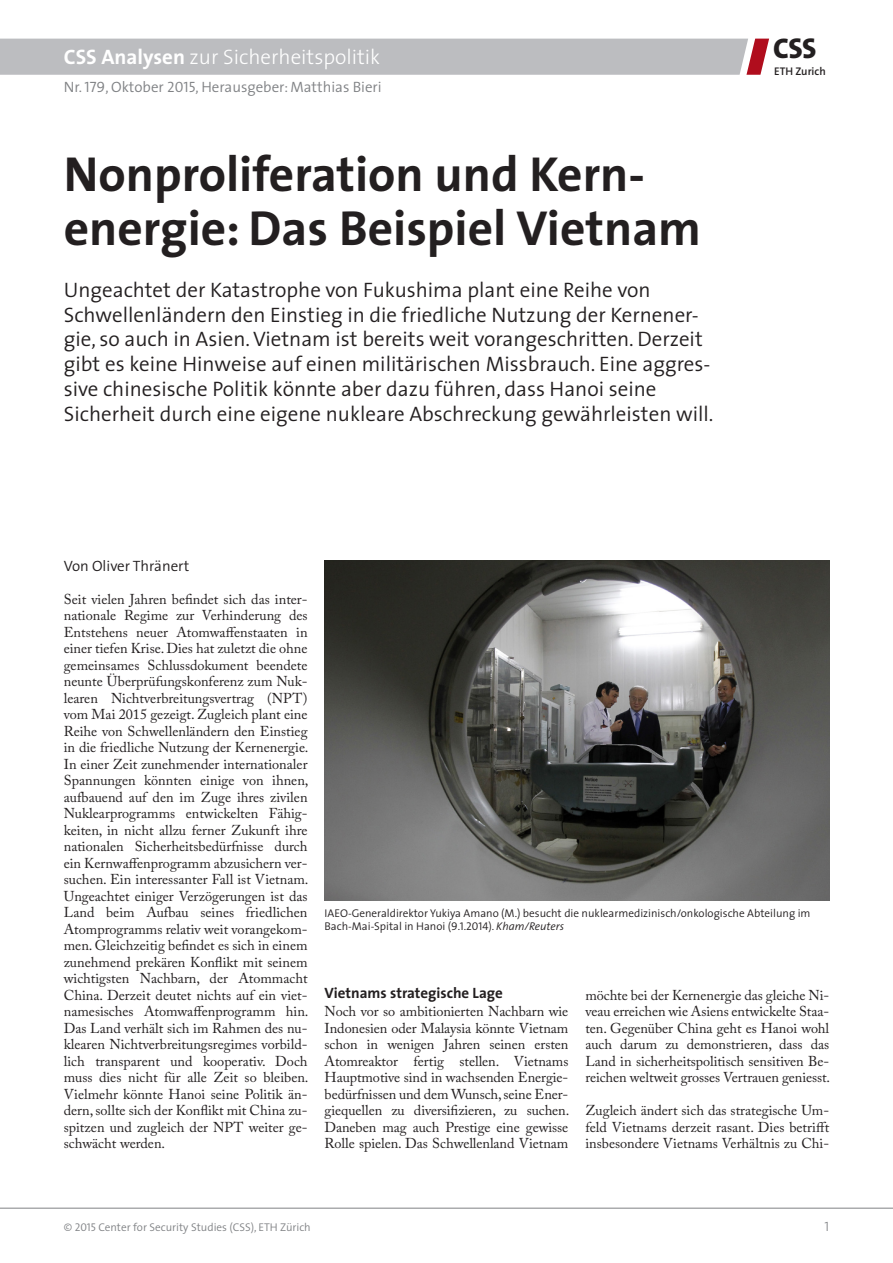
<style>
.page{position:relative;width:893px;height:1263px;background:#fff}
.page>*{position:absolute;margin:0;border:0;box-sizing:border-box;transform-origin:0 0}
.Titel_de{font:700 49.5px/54px "The Sans";color:#231f20}
.t1{font:800 28.65px "The Sans";color:#231f20}
.Lead_de{font:300 21px/24.8px "The Sans";color:#231f20}
.t2{font:300 21px "The Sans";color:#fff}
.t3{font:300 15px "The Sans";color:#808285}
.Lauftext_Titel_de{font:700 15px "The Sans";color:#231f20}
.t4{font:300 15px "The Sans";color:#231f20}
.Text_de{font:14.25px/16.5px "Adobe Caslon Pro";color:#231f20;text-align:justify}
.t5{font:13.5px "The Sans Light Caps";color:#808285}
.Bildlegende_de{font:300 11.25px/13.2px "The Sans";color:#231f20}
.t6{font:300 11.25px "The Sans";color:#808285}
.t7{font:600 11.1px "The Sans";color:#231f20}
.s1{font-weight:700}
.s2{font-family:"The Sans Semi Light Caps";font-weight:400}
.s3{font-style:italic}
</style>
<div class="page">
<hr style="left:0;top:1208px;width:893px;height:1px;background:#808285">
<div style="left:0;top:39px;width:769px;height:36px;background:#bcbdc0"></div>
<img style="left:325px;top:560px;width:504px;height:341px">
<h3 class="t2" style="left:64px;top:40px;width:318px"><span class="s1">CSS Analysen</span> zur Sicherheitspolitik</h3>
<p class="t3" style="left:64px;top:74px;width:319px">Nr. <span class="s2">179</span>, Oktober <span class="s2">2015</span>, Herausgeber: Matthias Bieri</p>
<p class="Titel_de" style="left:64px;top:146px;width:639px">Nonproliferation und Kern&shy;energie: Das Beispiel Vietnam</p>
<p class="Lead_de" style="left:64px;top:277px;width:651px">Ungeachtet der Katastrophe von Fukushima plant eine Reihe von Schwellenländern den Einstieg in die friedliche Nutzung der Kernener&shy;gie, so auch in Asien. Vietnam ist bereits weit vorangeschritten. Derzeit gibt es keine Hinweise auf einen militärischen Missbrauch. Eine aggres&shy;sive chinesische Politik könnte aber dazu führen, dass Hanoi seine Sicherheit durch eine eigene nukleare Abschreckung gewährleisten will.</p>
<h2 class="t1" style="left:773px;top:24px;width:45px">CSS</h2>
<p class="t7" style="left:774px;top:62px;width:53px">ETH Zurich</p>
<p class="t4" style="left:64px;top:553px;width:127px">Von Oliver Thränert</p>
<p class="Text_de" style="left:64px;top:590px;width:246px">Seit vielen Jahren befindet sich das inter&shy;nationale Regime zur Verhinderung des Entstehens neuer Atomwaffenstaaten in einer tiefen Krise. Dies hat zuletzt die ohne gemeinsames Schlussdokument beendete neunte Überprüfungskonferenz zum Nuk&shy;learen Nichtverbreitungsvertrag (NPT) vom Mai 2015 gezeigt. Zugleich plant eine Reihe von Schwellenländern den Einstieg in die friedliche Nutzung der Kernenergie.<br>In einer Zeit zunehmender internationaler Spannungen könnten einige von ihnen, aufbauend auf den im Zuge ihres zivilen Nuklearprogramms entwickelten Fähig&shy;keiten, in nicht allzu ferner Zukunft ihre nationalen Sicherheitsbedürfnisse durch ein Kernwaffenprogramm abzusichern ver&shy;suchen. Ein interessanter Fall ist Vietnam.<br>Ungeachtet einiger Verzögerungen ist das Land beim Aufbau seines friedlichen Atomprogramms relativ weit vorangekom&shy;men. Gleichzeitig befindet es sich in einem zunehmend prekären Konflikt mit seinem wichtigsten Nachbarn, der Atommacht China. Derzeit deutet nichts auf ein viet&shy;namesisches Atomwaffenprogramm hin.<br>Das Land verhält sich im Rahmen des nu&shy;klearen Nichtverbreitungsregimes vorbild&shy;lich transparent und kooperativ. Doch muss dies nicht für alle Zeit so bleiben.<br>Vielmehr könnte Hanoi seine Politik än&shy;dern, sollte sich der Konflikt mit China zu&shy;spitzen und zugleich der NPT weiter ge&shy;schwächt werden.</p>
<p class="Bildlegende_de" style="left:325px;top:906px;width:487px">IAEO-Generaldirektor Yukiya Amano (M.) besucht die nuklearmedizinisch/onkologische Abteilung im<br>Bach-Mai-Spital in Hanoi (<span class="s2">9.1.2014</span>). <span class="s3">Kham/Reuters</span></p>
<p class="Lauftext_Titel_de" style="left:325px;top:980px;width:180px">Vietnams strategische Lage</p>
<p class="Text_de" style="left:325px;top:1003px;width:246px">Noch vor so ambitionierten Nachbarn wie Indonesien oder Malaysia könnte Vietnam schon in wenigen Jahren seinen ersten Atomreaktor fertig stellen. Vietnams Hauptmotive sind in wachsenden Energie&shy;bedürfnissen und dem Wunsch, seine Ener&shy;giequellen zu diversifizieren, zu suchen.<br>Daneben mag auch Prestige eine gewisse Rolle spielen. Das Schwellenland Vietnam</p>
<p class="Text_de" style="left:585px;top:986px;width:246px">möchte bei der Kernenergie das gleiche Ni&shy;veau erreichen wie Asiens entwickelte Staa&shy;ten. Gegenüber China geht es Hanoi wohl auch darum zu demonstrieren, dass das Land in sicherheitspolitisch sensitiven Be&shy;reichen weltweit grosses Vertrauen geniesst.</p>
<p class="Text_de" style="left:585px;top:1102px;width:245px">Zugleich ändert sich das strategische Um&shy;feld Vietnams derzeit rasant. Dies betrifft insbesondere Vietnams Verhältnis zu Chi-</p>
<p class="t6" style="left:64px;top:1217px;width:249px">© <span class="s2">2015</span> Center for Security Studies (CSS), ETH Zürich</p>
<p class="t5" style="left:824px;top:1215px;width:6px">1</p>
</div>
